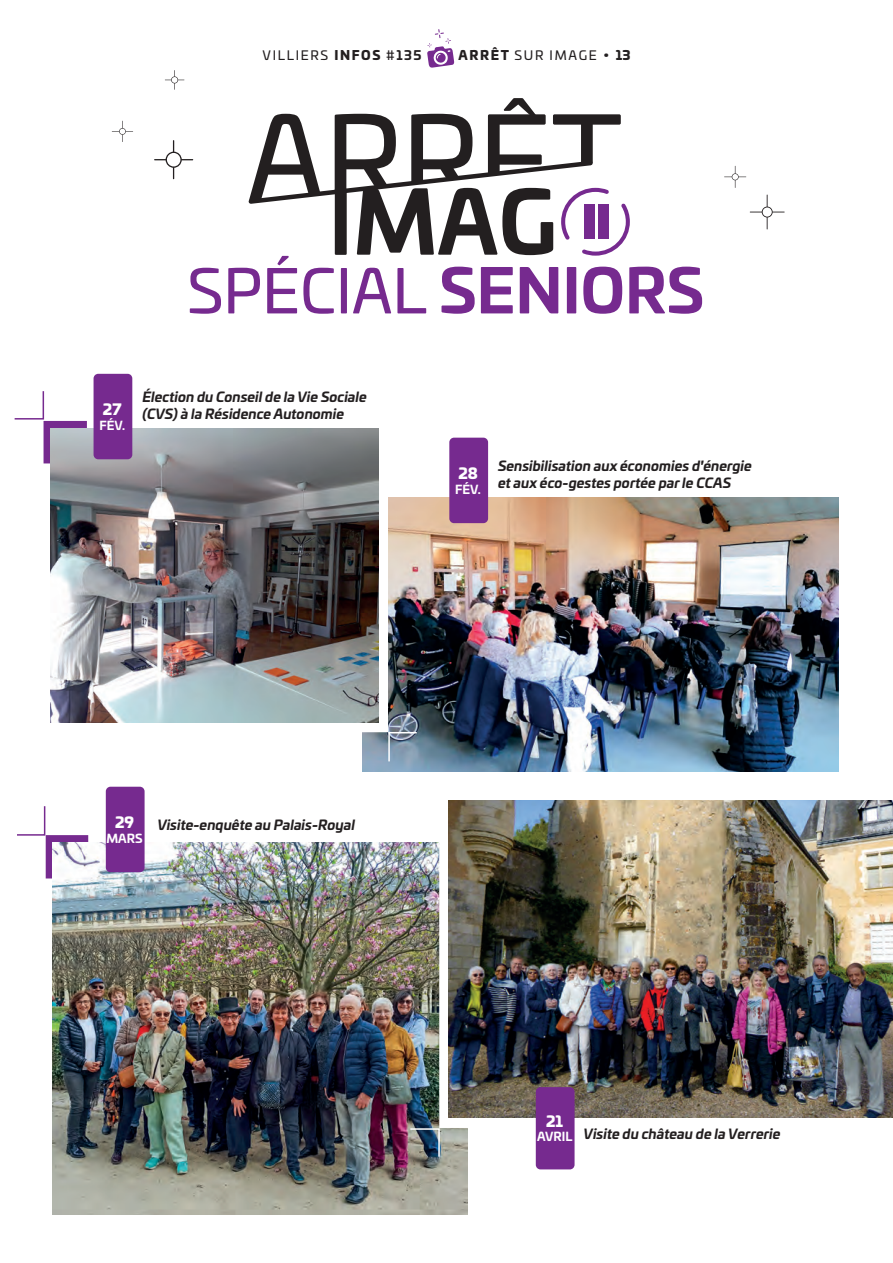
<style>
.page{position:relative;width:893px;height:1263px;background:#fff}
.page>*{position:absolute;margin:0;border:0;box-sizing:border-box;transform-origin:0 0}
.t1{font:60px "Univia Pro";color:#762a8f}
.t2{font:900 14.85px "Univia Pro";color:#fff}
.t3{font:italic 700 13.5px/16.5px "Univia Pro";color:#231f20}
.t4{font:12.75px "Univia Pro";letter-spacing:.13em;color:#231f20}
.t5{font:700 12px "Univia Pro";color:#fff}
.s1{font-weight:900}
.s2{font-weight:700}
.s3{font-weight:900;color:#262324}
</style>
<div class="page">
<img style="left:362px;top:497px;width:477px;height:275px">
<img style="left:288px;top:442px;width:130px;height:321px">
<svg style="left:14px;top:391px;width:73px;height:72px"></svg>
<svg style="left:165px;top:70px;width:19px;height:20px"></svg>
<svg style="left:154px;top:140px;width:39px;height:39px"></svg>
<svg style="left:112px;top:121px;width:21px;height:21px"></svg>
<svg style="left:724px;top:166px;width:22px;height:22px"></svg>
<svg style="left:750px;top:195px;width:35px;height:34px"></svg>
<img style="left:51px;top:428px;width:327px;height:294px">
<div style="left:94px;top:374px;width:38px;height:85px;background:#762a8f;border-radius:5px"></div>
<svg style="left:17px;top:806px;width:71px;height:72px"></svg>
<img style="left:53px;top:843px;width:415px;height:371px">
<div style="left:106px;top:787px;width:39px;height:85px;background:#762a8f;border-radius:5px"></div>
<svg style="left:427px;top:29px;width:27px;height:39px"></svg>
<div style="left:449px;top:438px;width:39px;height:85px;background:#762a8f;border-radius:5px"></div>
<svg style="left:248px;top:98px;width:382px;height:158px"></svg>
<img style="left:409px;top:800px;width:74px;height:358px">
<img style="left:449px;top:800px;width:444px;height:317px">
<div style="left:536px;top:1087px;width:39px;height:82px;background:#762a8f;border-radius:5px"></div>
<p class="t4" style="left:263px;top:46px;width:160px">VILLIERS <span class="s1">INFOS</span> #<span class="s2">135</span></p>
<p class="t4" style="left:459px;top:46px;width:173px"><span class="s1">ARRÊT</span> SUR IMAGE • <span class="s3">13</span></p>
<h1 class="t1" style="left:187px;top:246px;width:518px">SPÉCIAL <span class="s2">SENIORS</span></h1>
<p class="t2" style="left:103px;top:397px;width:20px">27</p>
<p class="t5" style="left:99px;top:416px;width:27px">FÉV.</p>
<p class="t3" style="left:142px;top:388px;width:226px">Élection du Conseil de la Vie Sociale (CVS) à la Résidence Autonomie</p>
<p class="t2" style="left:458px;top:461px;width:21px">28</p>
<p class="t5" style="left:455px;top:479px;width:27px">FÉV.</p>
<p class="t3" style="left:498px;top:457px;width:255px">Sensibilisation aux économies d'énergie et aux éco-gestes portée par le CCAS</p>
<p class="t2" style="left:115px;top:810px;width:20px">29</p>
<p class="t3" style="left:157px;top:816px;width:199px">Visite-enquête au Palais-Royal</p>
<p class="t5" style="left:106px;top:828px;width:38px">MARS</p>
<p class="t2" style="left:546px;top:1109px;width:18px">21</p>
<p class="t5" style="left:537px;top:1127px;width:37px">AVRIL</p>
<p class="t3" style="left:584px;top:1125px;width:198px">Visite du château de la Verrerie</p>
</div>
